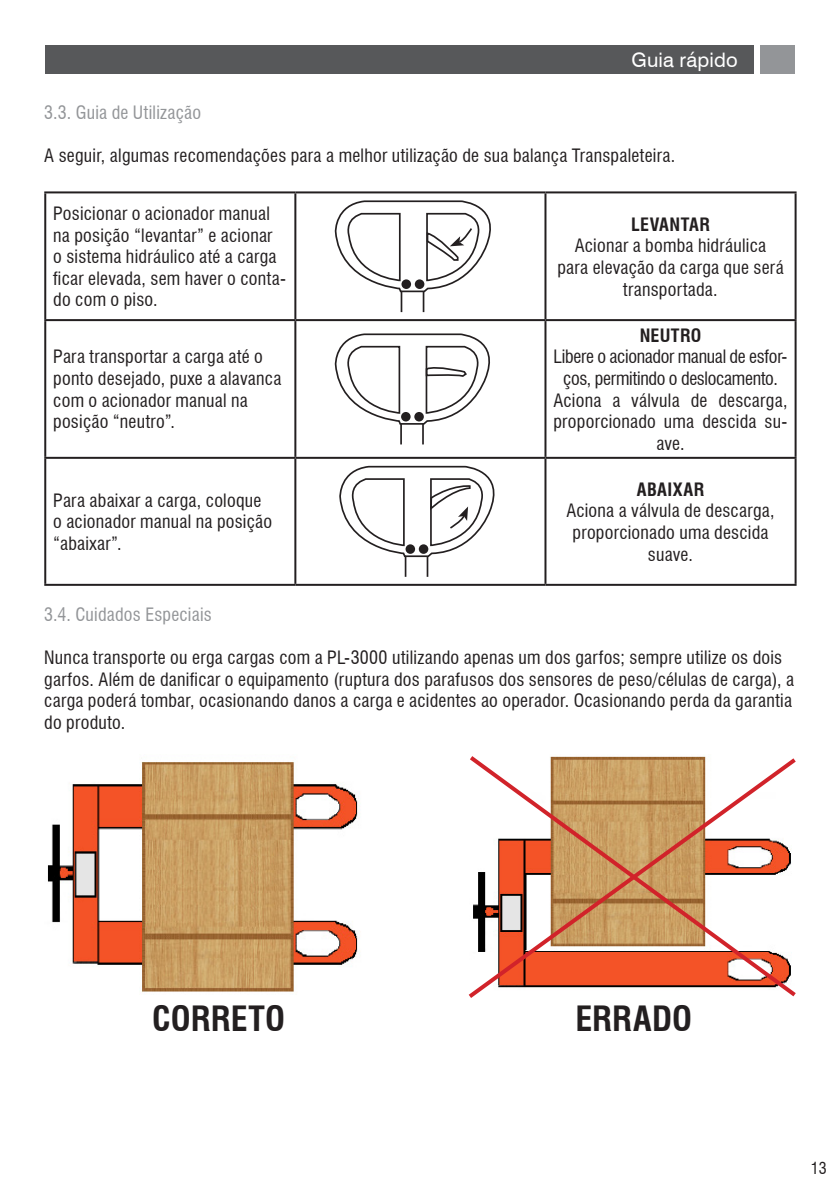
<style>
.page{position:relative;width:840px;height:1191px;background:#fff}
.page>*{position:absolute;margin:0;border:0;box-sizing:border-box;transform-origin:0 0}
.Texto{font:700 condensed 34px "Swiss 721 BT";letter-spacing:.01em;color:#231f20}
.t1{font:20px "Swiss 721 BT";letter-spacing:.01em;color:#fff}
.Texto-2{font:condensed 18px/21.6px "Swiss 721 BT";letter-spacing:.015em;color:#231f20}
.Texto-3{font:condensed 18px/21.6px "Swiss 721 BT";letter-spacing:-.015em;color:#231f20;text-align:center}
.SubTítulo{font:condensed 18px "Swiss 721 BT";letter-spacing:.01em;color:#939598}
.Texto-4{font:700 condensed 18px "Swiss 721 BT";letter-spacing:.025em;color:#231f20}
.t2{font:condensed 16px "Swiss 721 BT";color:#231f20}
</style>
<div class="page">
<div style="left:45px;top:45px;width:708px;height:29px;background:#57585a"></div>
<div style="left:759px;top:45px;width:35px;height:29px;background:#939598"></div>
<hr style="left:44px;top:191px;width:251px;height:2px;background:#231f20">
<hr style="left:44px;top:193px;width:2px;height:126px;background:#231f20">
<hr style="left:295px;top:191px;width:250px;height:2px;background:#231f20">
<hr style="left:294px;top:193px;width:2px;height:126px;background:#231f20">
<hr style="left:545px;top:191px;width:251px;height:2px;background:#231f20">
<hr style="left:544px;top:193px;width:2px;height:126px;background:#231f20">
<hr style="left:794px;top:193px;width:2px;height:126px;background:#231f20">
<hr style="left:44px;top:319px;width:251px;height:2px;background:#231f20">
<hr style="left:44px;top:321px;width:2px;height:136px;background:#231f20">
<hr style="left:295px;top:319px;width:250px;height:2px;background:#231f20">
<hr style="left:294px;top:321px;width:2px;height:136px;background:#231f20">
<hr style="left:545px;top:319px;width:251px;height:2px;background:#231f20">
<hr style="left:544px;top:321px;width:2px;height:136px;background:#231f20">
<hr style="left:794px;top:321px;width:2px;height:136px;background:#231f20">
<hr style="left:44px;top:457px;width:251px;height:2px;background:#231f20">
<hr style="left:44px;top:459px;width:2px;height:125px;background:#231f20">
<hr style="left:295px;top:457px;width:250px;height:2px;background:#231f20">
<hr style="left:294px;top:459px;width:2px;height:125px;background:#231f20">
<hr style="left:545px;top:457px;width:251px;height:2px;background:#231f20">
<hr style="left:544px;top:459px;width:2px;height:125px;background:#231f20">
<hr style="left:794px;top:459px;width:2px;height:125px;background:#231f20">
<hr style="left:44px;top:584px;width:251px;height:2px;background:#231f20">
<hr style="left:295px;top:584px;width:250px;height:2px;background:#231f20">
<hr style="left:545px;top:584px;width:251px;height:2px;background:#231f20">
<hr style="left:400px;top:291px;width:2px;height:21px;background:#231f20">
<hr style="left:422px;top:291px;width:2px;height:21px;background:#231f20">
<svg style="left:334px;top:191px;width:169px;height:102px"></svg>
<svg style="left:334px;top:333px;width:156px;height:111px"></svg>
<div style="left:401px;top:412px;width:9px;height:9px;background:#231f20;border-radius:50%"></div>
<div style="left:414px;top:412px;width:9px;height:9px;background:#231f20;border-radius:50%"></div>
<hr style="left:404px;top:556px;width:2px;height:21px;background:#231f20">
<hr style="left:426px;top:556px;width:2px;height:21px;background:#231f20">
<svg style="left:339px;top:465px;width:156px;height:93px"></svg>
<img style="left:47px;top:762px;width:313px;height:231px">
<svg style="left:468px;top:756px;width:328px;height:242px"></svg>
<p class="t1" style="left:631px;top:46px;width:108px">Guia rápido</p>
<p class="SubTítulo" style="left:44px;top:101px;width:158px">3.3. Guia de Utilização</p>
<p class="Texto-2" style="left:44px;top:144px;width:632px">A seguir, algumas recomendações para a melhor utilização de sua balança Transpaleteira.</p>
<p class="Texto-2" style="left:53px;top:202px;width:234px">Posicionar o acionador manual na posição “levantar” e acionar<br>o sistema hidráulico até a carga ficar elevada, sem haver o conta&shy;do com o piso.</p>
<p class="Texto-4" style="left:630px;top:213px;width:80px">LEVANTAR</p>
<p class="Texto-2" style="left:557px;top:235px;width:228px;text-align:center">Acionar a bomba hidráulica para elevação da carga que será transportada.</p>
<p class="Texto-2" style="left:53px;top:346px;width:229px">Para transportar a carga até o ponto desejado, puxe a alavanca com o acionador manual na posição “neutro”.</p>
<p class="Texto-2" style="left:53px;top:489px;width:220px">Para abaixar a carga, coloque o acionador manual na posição “abaixar”.</p>
<p class="Texto-4" style="left:639px;top:324px;width:63px">NEUTRO</p>
<p class="Texto-3" style="left:553px;top:346px;width:235px">Libere o acionador manual de esfor&shy;ços, permitindo o deslocamento.</p>
<p class="Texto-2" style="left:553px;top:389px;width:235px;text-align:center">Aciona a válvula de descarga, proporcionado uma descida su&shy;ave.</p>
<p class="Texto-4" style="left:636px;top:478px;width:69px">ABAIXAR</p>
<p class="Texto-2" style="left:566px;top:500px;width:210px;text-align:center">Aciona a válvula de descarga, proporcionado uma descida suave.</p>
<p class="SubTítulo" style="left:44px;top:603px;width:169px">3.4. Cuidados Especiais</p>
<p class="Texto-2" style="left:44px;top:647px;width:751px">Nunca transporte ou erga cargas com a PL-3000 utilizando apenas um dos garfos; sempre utilize os dois garfos. Além de danificar o equipamento (ruptura dos parafusos dos sensores de peso/células de carga), a carga poderá tombar, ocasionando danos a carga e acidentes ao operador. Ocasionando perda da garantia do produto.</p>
<p class="Texto" style="left:152px;top:998px;width:134px">CORRETO</p>
<p class="Texto" style="left:575px;top:998px;width:118px">ERRADO</p>
<p class="t2" style="left:810px;top:1159px;width:17px">13</p>
</div>
